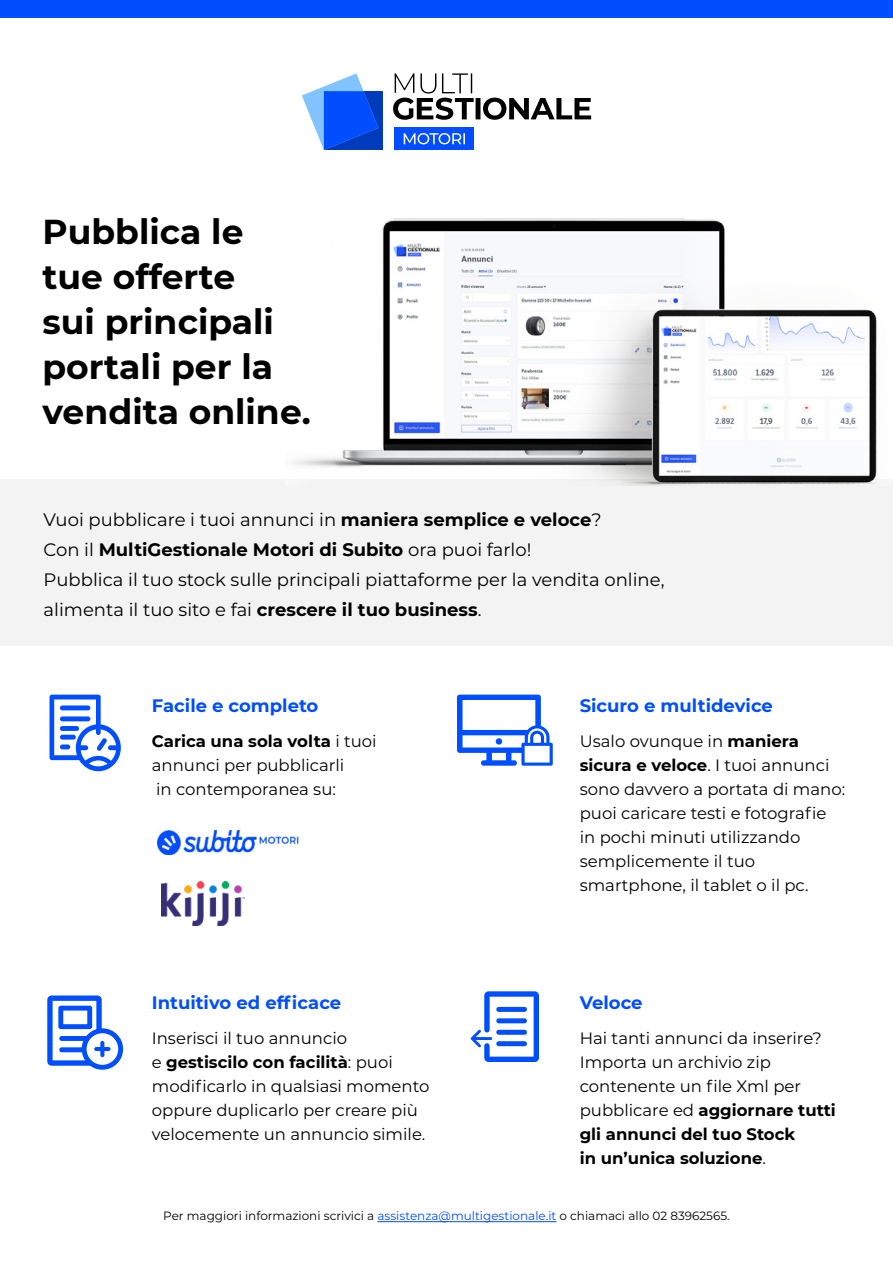
<style>
.page{position:relative;width:893px;height:1263px;background:#fff}
.page>*{position:absolute;margin:0;border:0;box-sizing:border-box;transform-origin:0 0}
.t1{font:700 34.5px/45px "Montserrat";color:#000}
.t2{font:18px/30px "Montserrat";color:#000}
.t3{font:700 18px "Montserrat";color:#004eff}
.t4{font:16.5px/24px "Montserrat";color:#000}
.t5{font:12px "Montserrat";color:#000}
.s1{font-weight:700}
.s2{color:#004eff}
</style>
<div class="page">
<div style="left:0;top:479px;width:893px;height:167px;background:#f3f3f3"></div>
<div style="left:0;top:0;width:893px;height:17px;background:#004eff"></div>
<div style="left:324px;top:91px;width:59px;height:59px;background:#003bbc"></div>
<svg style="left:302px;top:73px;width:76px;height:76px"></svg>
<svg style="left:393px;top:73px;width:198px;height:47px"></svg>
<div style="left:395px;top:127px;width:79px;height:23px;background:#004eff"></div>
<svg style="left:404px;top:133px;width:61px;height:11px"></svg>
<img style="left:293px;top:149px;width:584px;height:337px">
<img style="left:162px;top:882px;width:83px;height:43px">
<img style="left:157px;top:831px;width:142px;height:23px">
<svg style="left:50px;top:695px;width:71px;height:76px"></svg>
<svg style="left:457px;top:695px;width:96px;height:71px"></svg>
<svg style="left:471px;top:991px;width:68px;height:71px"></svg>
<div style="left:496px;top:1041px;width:31px;height:5px;background:#004eff;border-radius:2px"></div>
<div style="left:496px;top:1030px;width:31px;height:5px;background:#004eff;border-radius:2px"></div>
<div style="left:496px;top:1018px;width:31px;height:5px;background:#004eff;border-radius:2px"></div>
<div style="left:496px;top:1007px;width:31px;height:5px;background:#004eff;border-radius:2px"></div>
<svg style="left:47px;top:995px;width:76px;height:75px"></svg>
<svg style="left:94px;top:1047px;width:17px;height:4px"></svg>
<svg style="left:100px;top:1041px;width:4px;height:16px"></svg>
<hr style="left:377px;top:1221px;width:179px;height:1px;background:#004eff">
<h1 class="t1" style="left:43px;top:207px;width:270px">Pubblica le tue offerte<br>sui principali portali per la vendita online.</h1>
<p class="t2" style="left:44px;top:504px;width:622px">Vuoi pubblicare i tuoi annunci in <span class="s1">maniera semplice e veloce</span>?<br>Con il <span class="s1">MultiGestionale Motori di Subito</span> ora puoi farlo!<br>Pubblica il tuo stock sulle principali piattaforme per la vendita online, alimenta il tuo sito e fai <span class="s1">crescere il tuo business</span>.</p>
<p class="t3" style="left:152px;top:693px;width:168px">Facile e completo</p>
<p class="t3" style="left:580px;top:693px;width:195px">Sicuro e multidevice</p>
<p class="t4" style="left:152px;top:729px;width:226px"><span class="s1">Carica una sola volta</span> i tuoi annunci per pubblicarli<br>in contemporanea su:</p>
<p class="t4" style="left:580px;top:729px;width:267px">Usalo ovunque in <span class="s1">maniera sicura e veloce</span>. I tuoi annunci sono davvero a portata di mano: puoi caricare testi e fotografie in pochi minuti utilizzando semplicemente il tuo smartphone, il tablet o il pc.</p>
<p class="t3" style="left:152px;top:989px;width:191px">Intuitivo ed efficace</p>
<p class="t4" style="left:152px;top:1026px;width:279px">Inserisci il tuo annuncio<br>e <span class="s1">gestiscilo con facilità</span>: puoi modificarlo in qualsiasi momento oppure duplicarlo per creare più velocemente un annuncio simile.</p>
<p class="t3" style="left:580px;top:990px;width:64px">Veloce</p>
<p class="t4" style="left:580px;top:1026px;width:258px">Hai tanti annunci da inserire?<br>Importa un archivio zip contenente un file Xml per pubblicare ed <span class="s1">aggiornare tutti gli annunci del tuo Stock<br>in un’unica soluzione</span>.</p>
<p class="t5" style="left:163px;top:1208px;width:568px">Per maggiori informazioni scrivici a <span class="s2">assistenza@multigestionale.it</span> o chiamaci allo 02 83962565.</p>
</div>
